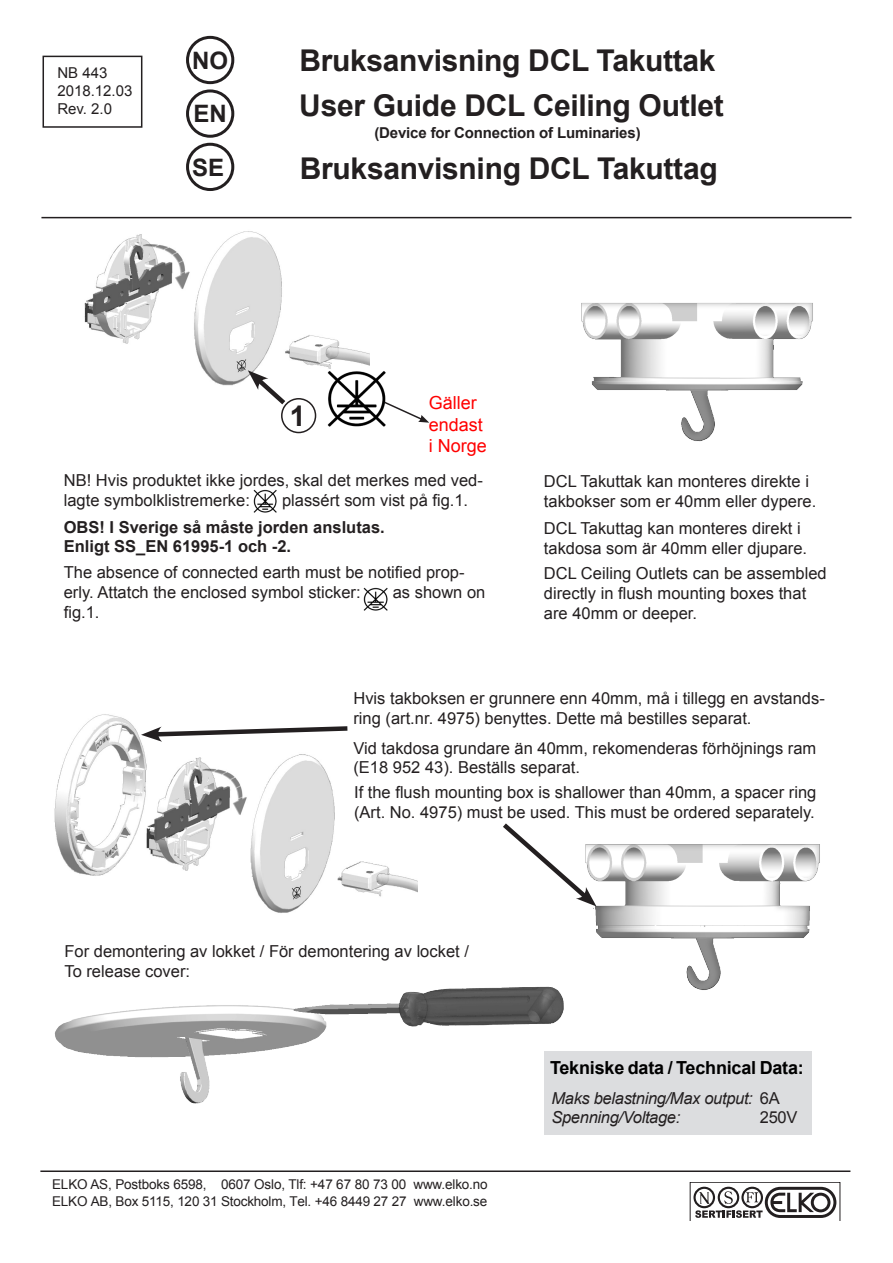
<style>
.page{position:relative;width:893px;height:1263px;background:#fff}
.page>*{position:absolute;margin:0;border:0;box-sizing:border-box;transform-origin:0 0}
.t1{font:700 30px "Arial";letter-spacing:-.01em;color:#231f20}
.t2{font:700 28.5px "Arial";color:#231f20}
.t3{font:700 24px "Arial";color:#231f20}
.t4{font:700 18px "Arial";letter-spacing:-.01em;color:#000}
.t5{font:18px/21.6px "Arial";color:#f00}
.t6{font:16.5px/19.8px "Arial";color:#231f20}
.t7{font:700 16.5px/19.8px "Arial";color:#231f20}
.t8{font:italic 16.5px "Arial";letter-spacing:-.02em;color:#231f20}
.t9{font:700 15px "Arial";letter-spacing:-.01em;color:#231f20}
.t10{font:15px "Arial";color:#231f20}
.t11{font:13.5px "Arial";letter-spacing:-.01em;color:#231f20}
.s1{font-style:normal}
</style>
<div class="page">
<img style="left:593px;top:844px;width:227px;height:146px">
<img style="left:84px;top:231px;width:285px;height:155px">
<svg style="left:690px;top:1182px;width:150px;height:39px"></svg>
<hr style="left:40px;top:1170px;width:810px;height:2px;background:#231f20">
<hr style="left:41px;top:217px;width:810px;height:1px;background:#231f20">
<img style="left:54px;top:986px;width:510px;height:118px">
<svg style="left:248px;top:370px;width:42px;height:39px"></svg>
<img style="left:581px;top:303px;width:232px;height:139px">
<img style="left:54px;top:714px;width:363px;height:199px">
<svg style="left:141px;top:724px;width:211px;height:18px"></svg>
<svg style="left:503px;top:823px;width:93px;height:83px"></svg>
<img style="left:327px;top:370px;width:59px;height:57px">
<div style="left:43px;top:56px;width:99px;height:72px;border:2px solid #231f20"></div>
<div style="left:281px;top:398px;width:35px;height:35px;border:2px solid #231f20;border-radius:50%"></div>
<div style="left:544px;top:1051px;width:268px;height:83px;background:#dcdddf"></div>
<img style="left:254px;top:489px;width:23px;height:24px">
<img style="left:364px;top:588px;width:24px;height:23px">
<svg style="left:383px;top:400px;width:46px;height:23px"></svg>
<div style="left:186px;top:36px;width:48px;height:48px;border:3px solid #231f20;border-radius:50%"></div>
<div style="left:186px;top:89px;width:48px;height:49px;border:3px solid #231f20;border-radius:50%"></div>
<div style="left:186px;top:143px;width:48px;height:48px;border:3px solid #231f20;border-radius:50%"></div>
<p class="t10" style="left:57px;top:63px;width:52px">NB 443</p>
<p class="t10" style="left:57px;top:81px;width:77px">2018.12.03</p>
<p class="t10" style="left:57px;top:99px;width:56px">Rev. 2.0</p>
<p class="t3" style="left:192px;top:44px;width:37px">NO</p>
<p class="t3" style="left:193px;top:98px;width:35px">EN</p>
<p class="t3" style="left:192px;top:151px;width:34px">SE</p>
<p class="t1" style="left:299px;top:40px;width:418px">Bruksanvisning DCL Takuttak</p>
<p class="t1" style="left:299px;top:85px;width:426px">User Guide DCL Ceiling Outlet</p>
<p class="t9" style="left:374px;top:123px;width:268px">(Device for Connection of Luminaries)</p>
<p class="t1" style="left:300px;top:148px;width:419px">Bruksanvisning DCL Takuttag</p>
<p class="t2" style="left:290px;top:397px;width:17px">1</p>
<p class="t5" style="left:429px;top:392px;width:60px">Gäller endast i Norge</p>
<p class="t6" style="left:64px;top:471px;width:421px">NB! Hvis produktet ikke jordes, skal det merkes med ved&shy;lagte symbolklistremerke:</p>
<p class="t6" style="left:282px;top:490px;width:188px">plassért som vist på fig.1.</p>
<p class="t7" style="left:64px;top:517px;width:322px">OBS! I Sverige så måste jorden anslutas.<br>Enligt SS_EN 61995-1 och -2.</p>
<p class="t6" style="left:64px;top:563px;width:402px">The absence of connected earth must be notified prop&shy;erly. Attatch the enclosed symbol sticker:</p>
<p class="t6" style="left:393px;top:583px;width:94px">as shown on</p>
<p class="t6" style="left:64px;top:602px;width:37px">fig.1.</p>
<p class="t6" style="left:544px;top:472px;width:274px">DCL Takuttak kan monteres direkte i takbokser som er 40mm eller dypere.</p>
<p class="t6" style="left:544px;top:518px;width:265px">DCL Takuttag kan monteres direkt i takdosa som är 40mm eller djupare.</p>
<p class="t6" style="left:544px;top:564px;width:284px">DCL Ceiling Outlets can be assembled directly in flush mounting boxes that are 40mm or deeper.</p>
<p class="t6" style="left:353px;top:689px;width:473px">Hvis takboksen er grunnere enn 40mm, må i tillegg en avstands&shy;ring (art.nr. 4975) benyttes. Dette må bestilles separat.</p>
<p class="t6" style="left:353px;top:738px;width:464px">Vid takdosa grundare än 40mm, rekomenderas förhöjnings ram (E18 952 43). Beställs separat.</p>
<p class="t6" style="left:354px;top:783px;width:464px">If the flush mounting box is shallower than 40mm, a spacer ring (Art. No. 4975) must be used. This must be ordered separately.</p>
<p class="t6" style="left:64px;top:941px;width:406px">For demontering av lokket / För demontering av locket /<br>To release cover:</p>
<p class="t11" style="left:52px;top:1176px;width:437px">ELKO AS, Postboks 6598, 0607 Oslo, Tlf: +47 67 80 73 00 www.elko.no</p>
<p class="t11" style="left:52px;top:1192px;width:437px">ELKO AB, Box 5115, 120 31 Stockholm, Tel. +46 8449 27 27 www.elko.se</p>
<p class="t4" style="left:550px;top:1056px;width:255px">Tekniske data / Technical Data:</p>
<p class="t8" style="left:551px;top:1087px;width:230px">Maks belastning/Max output: <span class="s1">6A</span></p>
<p class="t8" style="left:551px;top:1107px;width:130px">Spenning/Voltage:</p>
<p class="t6" style="left:760px;top:1108px;width:39px">250V</p>
</div>
